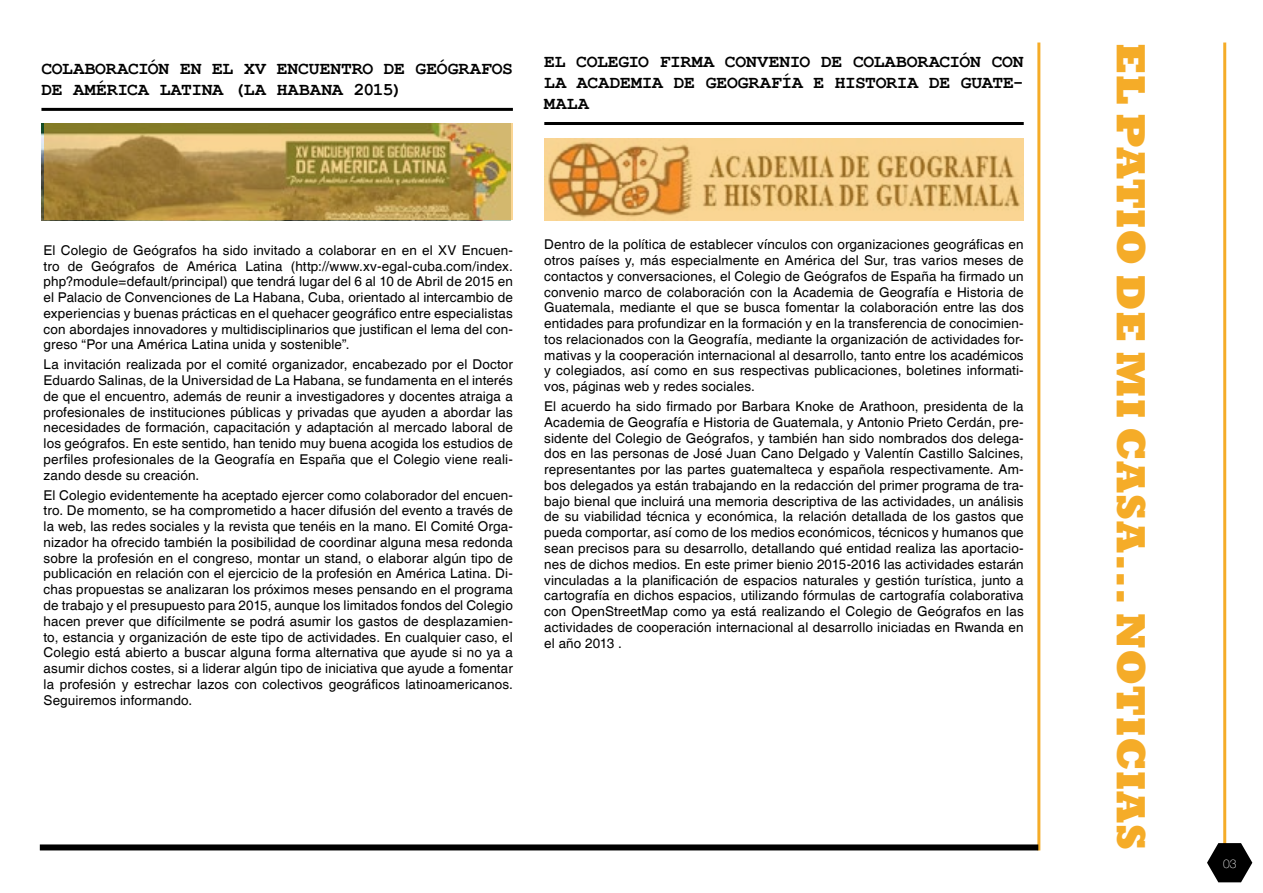
<style>
.page{position:relative;width:1263px;height:893px;background:#fff}
.page>*{position:absolute;margin:0;border:0;box-sizing:border-box;transform-origin:0 0}
.t1{font:800 42px "Rockwell";letter-spacing:.005em;color:#f5ac28}
.t2{font:700 18px/21px "Courier New";letter-spacing:-.01em;color:#000}
.t3{font:13.5px/15.8px "Helvetica";letter-spacing:.01em;color:#000;text-align:justify}
.t4{font:100 12px "Helve Nue";color:#fff}
</style>
<div class="page">
<hr style="left:1223px;top:43px;width:3px;height:807px;background:#f5ac28">
<hr style="left:1037px;top:43px;width:3px;height:807px;background:#f5ac28">
<svg style="left:1207px;top:843px;width:45px;height:39px"></svg>
<div style="left:40px;top:844px;width:998px;height:6px;background:#000"></div>
<hr style="left:41px;top:108px;width:472px;height:3px;background:#000">
<svg style="left:44px;top:123px;width:468px;height:97px;background:#ae9148"></svg>
<hr style="left:544px;top:122px;width:480px;height:3px;background:#000">
<svg style="left:544px;top:139px;width:480px;height:82px;background:#e5bb76"></svg>
<h2 class="t2" style="left:41px;top:57px;width:473px">COLABORACIÓN EN EL XV ENCUENTRO DE GEÓGRAFOS<br>DE AMÉRICA LATINA (LA HABANA 2015)</h2>
<h2 class="t2" style="left:544px;top:51px;width:54px">EL COLEGIO</h2>
<h2 class="t2" style="left:660px;top:51px;width:12px">FIRMA</h2>
<h2 class="t2" style="left:725px;top:51px;width:12px">CONVENIO</h2>
<h2 class="t2" style="left:821px;top:51px;width:44px">DE COLABORACIÓN</h2>
<h2 class="t2" style="left:992px;top:51px;width:12px">CON</h2>
<h2 class="t2" style="left:544px;top:72px;width:55px">LA ACADEMIA</h2>
<h2 class="t2" style="left:674px;top:72px;width:55px">DE GEOGRAF</h2>
<h2 class="t2" style="left:781px;top:72px;width:76px">ÍA E HISTORIA</h2>
<h2 class="t2" style="left:929px;top:72px;width:54px">DE GUATE</h2>
<h2 class="t2" style="left:1013px;top:72px;width:12px">-</h2>
<h2 class="t2" style="left:544px;top:93px;width:13px">MALA</h2>
<p class="t3" style="left:44px;top:243px;width:471px">El Colegio de Geógrafos ha sido invitado a colaborar en en el XV Encuen&shy;tro de Geógrafos de América Latina (http://www.xv-egal-cuba.com/index. php?module=default/principal) que tendrá lugar del 6 al 10 de Abril de 2015 en el Palacio de Convenciones de La Habana, Cuba, orientado al intercambio de experiencias y buenas prácticas en el quehacer geográfico entre especialistas con abordajes innovadores y multidisciplinarios que justifican el lema del con&shy;greso “Por una América Latina unida y sostenible”.</p>
<p class="t3" style="left:44px;top:357px;width:471px">La invitación realizada por el comité organizador, encabezado por el Doctor Eduardo Salinas, de la Universidad de La Habana, se fundamenta en el interés de que el encuentro, además de reunir a investigadores y docentes atraiga a profesionales de instituciones públicas y privadas que ayuden a abordar las necesidades de formación, capacitación y adaptación al mercado laboral de los geógrafos. En este sentido, han tenido muy buena acogida los estudios de perfiles profesionales de la Geografía en España que el Colegio viene reali&shy;zando desde su creación.</p>
<p class="t3" style="left:44px;top:488px;width:471px">El Colegio evidentemente ha aceptado ejercer como colaborador del encuen&shy;tro. De momento, se ha comprometido a hacer difusión del evento a través de la web, las redes sociales y la revista que tenéis en la mano. El Comité Orga&shy;nizador ha ofrecido también la posibilidad de coordinar alguna mesa redonda sobre la profesión en el congreso, montar un stand, o elaborar algún tipo de publicación en relación con el ejercicio de la profesión en América Latina. Di&shy;chas propuestas se analizaran los próximos meses pensando en el programa de trabajo y el presupuesto para 2015, aunque los limitados fondos del Colegio hacen prever que difícilmente se podrá asumir los gastos de desplazamien&shy;to, estancia y organización de este tipo de actividades. En cualquier caso, el Colegio está abierto a buscar alguna forma alternativa que ayude si no ya a asumir dichos costes, si a liderar algún tipo de iniciativa que ayude a fomentar la profesión y estrechar lazos con colectivos geográficos latinoamericanos.<br>Seguiremos informando.</p>
<p class="t3" style="left:544px;top:237px;width:481px">Dentro de la política de establecer vínculos con organizaciones geográficas en otros países y, más especialmente en América del Sur, tras varios meses de contactos y conversaciones, el Colegio de Geógrafos de España ha firmado un convenio marco de colaboración con la Academia de Geografía e Historia de Guatemala, mediante el que se busca fomentar la colaboración entre las dos entidades para profundizar en la formación y en la transferencia de conocimien&shy;tos relacionados con la Geografía, mediante la organización de actividades for&shy;mativas y la cooperación internacional al desarrollo, tanto entre los académicos y colegiados, así como en sus respectivas publicaciones, boletines informati&shy;vos, páginas web y redes sociales.</p>
<p class="t3" style="left:544px;top:399px;width:481px">El acuerdo ha sido firmado por Barbara Knoke de Arathoon, presidenta de la Academia de Geografía e Historia de Guatemala, y Antonio Prieto Cerdán, pre&shy;sidente del Colegio de Geógrafos, y también han sido nombrados dos delega&shy;dos en las personas de José Juan Cano Delgado y Valentín Castillo Salcines, representantes por las partes guatemalteca y española respectivamente. Am&shy;bos delegados ya están trabajando en la redacción del primer programa de tra&shy;bajo bienal que incluirá una memoria descriptiva de las actividades, un análisis de su viabilidad técnica y económica, la relación detallada de los gastos que pueda comportar, así como de los medios económicos, técnicos y humanos que sean precisos para su desarrollo, detallando qué entidad realiza las aportacio&shy;nes de dichos medios. En este primer bienio 2015-2016 las actividades estarán vinculadas a la planificación de espacios naturales y gestión turística, junto a cartografía en dichos espacios, utilizando fórmulas de cartografía colaborativa con OpenStreetMap como ya está realizando el Colegio de Geógrafos en las actividades de cooperación internacional al desarrollo iniciadas en Rwanda en el año 2013 .</p>
<h1 class="t1" style="left:1155px;top:43px;width:806px;rotate:90deg">EL PATIO DE MI CASA... noticias</h1>
<p class="t4" style="left:1223px;top:856px;width:15px">03</p>
</div>
